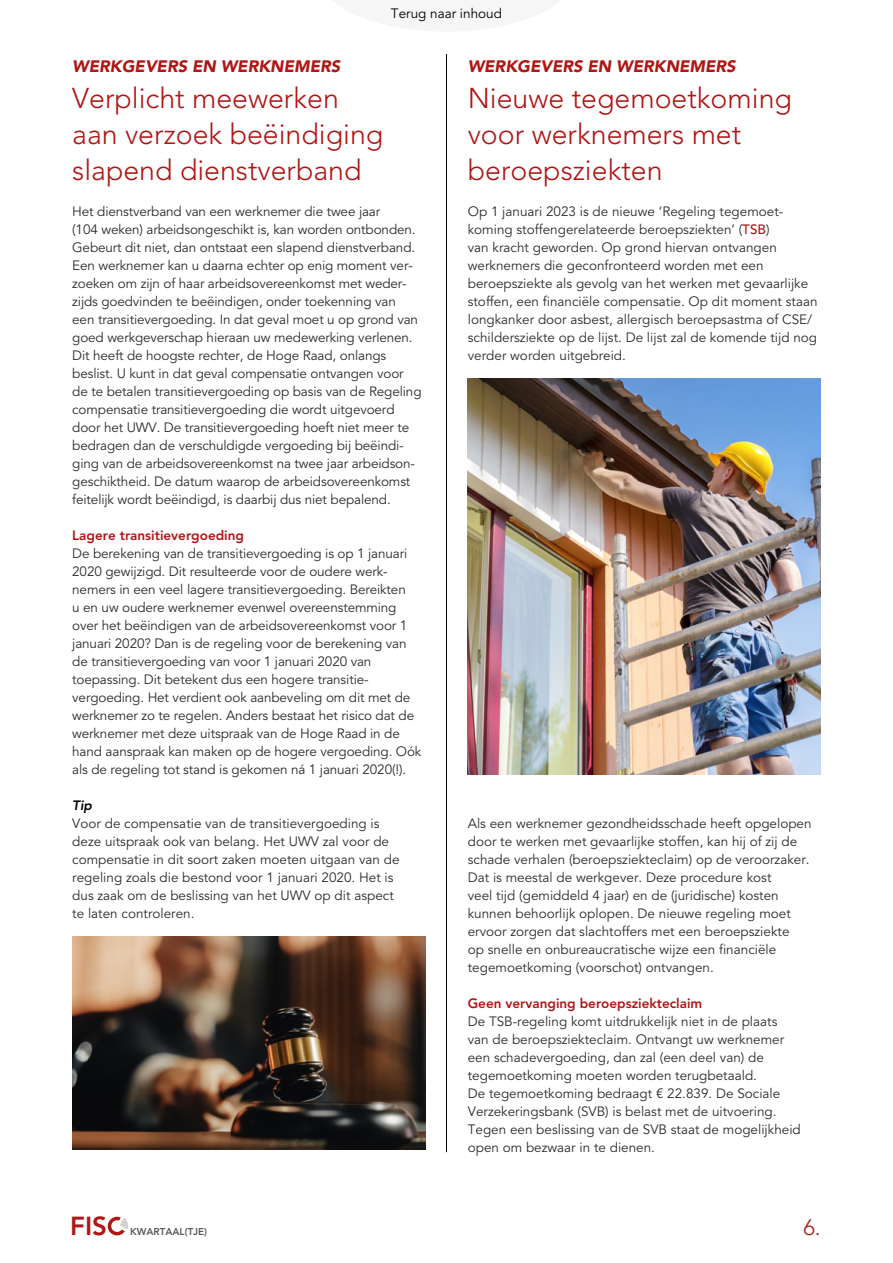
<style>
.page{position:relative;width:893px;height:1263px;background:#fff}
.page>*{position:absolute;margin:0;border:0;box-sizing:border-box;transform-origin:0 0}
.t1{font:300 28.5px/36px "Avenir LT";color:#af1615}
.t2{font:800 25.95px "Avenir LT";color:#af1615}
.t3{font:300 22.2px "Avenir LT";color:#af1615}
.t4{font:italic 900 16.5px "Avenir LT";color:#af1615}
.t5{font:13.5px/18px "Avenir LT";letter-spacing:-.01em;color:#2c2c2c}
.t6{font:800 13.5px "Avenir LT";color:#af1615}
.t7{font:13.5px "Avenir LT";color:#000}
.t8{font:italic 800 13.5px "Avenir LT";color:#000}
.t9{font:800 9.9px "Avenir LT";color:#575756}
.s1{font-weight:500;color:#af1615}
</style>
<div class="page">
<div style="left:108px;top:1217px;width:18px;height:18px;border:3px solid #af1615;border-radius:50%"></div>
<svg style="left:114px;top:1216px;width:14px;height:19px"></svg>
<img style="left:468px;top:378px;width:353px;height:396px">
<img style="left:72px;top:936px;width:353px;height:214px">
<hr style="left:446px;top:54px;width:1px;height:1098px;background:#000">
<p class="t7" style="left:391px;top:5px;width:113px">Terug naar inhoud</p>
<p class="t4" style="left:72px;top:56px;width:269px">WERKGEVERS EN WERKNEMERS</p>
<h1 class="t1" style="left:72px;top:80px;width:312px">Verplicht meewerken aan verzoek beëindiging slapend dienstverband</h1>
<p class="t5" style="left:72px;top:203px;width:351px">Het dienstverband van een werknemer die twee jaar<br>(104 weken) arbeidsongeschikt is, kan worden ontbonden.<br>Gebeurt dit niet, dan ontstaat een slapend dienstverband.<br>Een werknemer kan u daarna echter op enig moment ver&shy;zoeken om zijn of haar arbeidsovereenkomst met weder&shy;zijds goedvinden te beëindigen, onder toekenning van een transitievergoeding. In dat geval moet u op grond van goed werkgeverschap hieraan uw medewerking verlenen.<br>Dit heeft de hoogste rechter, de Hoge Raad, onlangs beslist. U kunt in dat geval compensatie ontvangen voor de te betalen transitievergoeding op basis van de Regeling compensatie transitievergoeding die wordt uitgevoerd door het UWV. De transitievergoeding hoeft niet meer te bedragen dan de verschuldigde vergoeding bij beëindi&shy;ging van de arbeidsovereenkomst na twee jaar arbeidson&shy;geschiktheid. De datum waarop de arbeidsovereenkomst feitelijk wordt beëindigd, is daarbij dus niet bepalend.</p>
<p class="t6" style="left:72px;top:527px;width:173px">Lagere transitievergoeding</p>
<p class="t5" style="left:72px;top:545px;width:351px">De berekening van de transitievergoeding is op 1 januari 2020 gewijzigd. Dit resulteerde voor de oudere werk&shy;nemers in een veel lagere transitievergoeding. Bereikten<br>u en uw oudere werknemer evenwel overeenstemming over het beëindigen van de arbeidsovereenkomst voor 1 januari 2020? Dan is de regeling voor de berekening van de transitievergoeding van voor 1 januari 2020 van toepassing. Dit betekent dus een hogere transitie&shy;vergoeding. Het verdient ook aanbeveling om dit met de werknemer zo te regelen. Anders bestaat het risico dat de werknemer met deze uitspraak van de Hoge Raad in de hand aanspraak kan maken op de hogere vergoeding. Oók als de regeling tot stand is gekomen ná 1 januari 2020(!).</p>
<p class="t8" style="left:72px;top:797px;width:21px">Tip</p>
<p class="t5" style="left:72px;top:815px;width:329px">Voor de compensatie van de transitievergoeding is deze uitspraak ook van belang. Het UWV zal voor de compensatie in dit soort zaken moeten uitgaan van de regeling zoals die bestond voor 1 januari 2020. Het is dus zaak om de beslissing van het UWV op dit aspect te laten controleren.</p>
<h2 class="t2" style="left:70px;top:1210px;width:38px">FIS</h2>
<p class="t9" style="left:130px;top:1226px;width:79px">KWARTAAL(TJE)</p>
<p class="t4" style="left:468px;top:56px;width:269px">WERKGEVERS EN WERKNEMERS</p>
<h1 class="t1" style="left:468px;top:80px;width:326px">Nieuwe tegemoetkoming voor werknemers met beroepsziekten</h1>
<p class="t5" style="left:468px;top:203px;width:351px">Op 1 januari 2023 is de nieuwe ‘Regeling tegemoet&shy;koming stoffengerelateerde beroepsziekten’ (<span class="s1">TSB</span>)<br>van kracht geworden. Op grond hiervan ontvangen werknemers die geconfronteerd worden met een beroepsziekte als gevolg van het werken met gevaarlijke stoffen, een financiële compensatie. Op dit moment staan longkanker door asbest, allergisch beroepsastma of CSE/ schildersziekte op de lijst. De lijst zal de komende tijd nog verder worden uitgebreid.</p>
<p class="t5" style="left:468px;top:815px;width:345px">Als een werknemer gezondheidsschade heeft opgelopen door te werken met gevaarlijke stoffen, kan hij of zij de schade verhalen (beroepsziekteclaim) op de veroorzaker.<br>Dat is meestal de werkgever. Deze procedure kost<br>veel tijd (gemiddeld 4 jaar) en de (juridische) kosten kunnen behoorlijk oplopen. De nieuwe regeling moet ervoor zorgen dat slachtoffers met een beroepsziekte<br>op snelle en onbureaucratische wijze een financiële tegemoetkoming (voorschot) ontvangen.</p>
<p class="t6" style="left:468px;top:995px;width:236px">Geen vervanging beroepsziekteclaim</p>
<p class="t5" style="left:468px;top:1013px;width:335px">De TSB-regeling komt uitdrukkelijk niet in de plaats van de beroepsziekteclaim. Ontvangt uw werknemer een schadevergoeding, dan zal (een deel van) de tegemoetkoming moeten worden terugbetaald.<br>De tegemoetkoming bedraagt € 22.839. De Sociale Verzekeringsbank (SVB) is belast met de uitvoering.<br>Tegen een beslissing van de SVB staat de mogelijkheid open om bezwaar in te dienen.</p>
<h3 class="t3" style="left:803px;top:1214px;width:19px">6.</h3>
</div>
